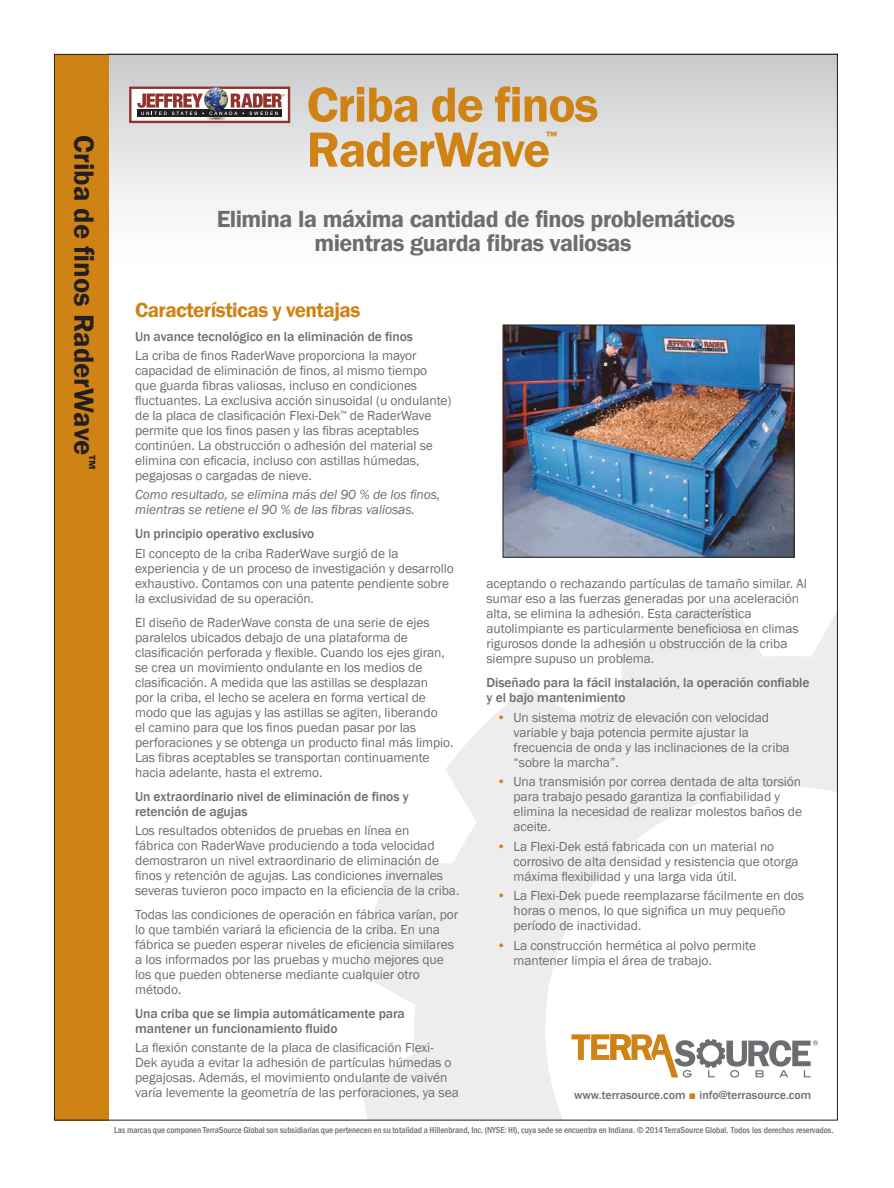
<style>
.page{position:relative;width:894px;height:1188px;background:#fff}
.page>*{position:absolute;margin:0;border:0;box-sizing:border-box;transform-origin:0 0}
.t1{font:600 51px/45px "Franklin Gothic";letter-spacing:-.025em;color:#d08315}
.t2{font:600 28.5px "Franklin Gothic";color:#231f20}
.t3{font:600 24px/24px "Franklin Gothic";letter-spacing:-.02em;color:#6c6d70;text-align:center}
.t4{font:600 21px "Franklin Gothic";letter-spacing:-.025em;color:#d08315}
.t5{font:13.5px/15px "Franklin Gothic";letter-spacing:-.005em;color:#6c6d70}
.t6{font:500 13.5px/15px "Franklin Gothic";letter-spacing:-.005em;color:#6c6d70}
.t7{font:italic 13.5px/15px "Franklin Gothic";letter-spacing:-.005em;color:#6c6d70}
.t8{font:600 12.3px "Franklin Gothic";color:#d08315}
.t9{font:500 12px "Franklin Gothic";color:#6d6e71}
.t10{font:500 condensed 9px "Franklin Gothic";letter-spacing:-.005em;color:#6c6d70}
.s1{color:#d08315}
.s2{font-family:"Franklin Gothic 02 Med Cnd";font-weight:400;font-stretch:normal}
</style>
<div class="page">
<div style="left:108px;top:54px;width:729px;height:216px;background:linear-gradient(to bottom,#cacbcd,#fff)"></div>
<svg style="left:361px;top:603px;width:474px;height:515px"></svg>
<div style="left:54px;top:54px;width:54px;height:1066px;background:#d08315"></div>
<svg style="left:571px;top:1034px;width:246px;height:44px"></svg>
<div style="left:130px;top:88px;width:159px;height:34px;background:#fff"></div>
<img style="left:206px;top:117px;width:21px;height:3px">
<div style="left:129px;top:87px;width:161px;height:36px;border:2px solid #92342e"></div>
<div style="left:137px;top:110px;width:145px;height:7px;background:#231f20"></div>
<svg style="left:137px;top:94px;width:147px;height:21px"></svg>
<img style="left:204px;top:88px;width:24px;height:23px">
<img style="left:504px;top:327px;width:288px;height:229px">
<div style="left:502px;top:325px;width:292px;height:233px;border:1px solid #231f20"></div>
<h2 class="t2" style="left:102px;top:135px;width:336px;rotate:90deg">Criba de finos RaderWave<sup>™</sup></h2>
<h1 class="t1" style="left:306px;top:83px;width:293px">Criba de finos<br>RaderWave</h1>
<p class="t8" style="left:546px;top:128px;width:12px">™</p>
<h3 class="t3" style="left:216px;top:207px;width:520px">Elimina la máxima cantidad de finos problemáticos mientras guarda fibras valiosas</h3>
<h3 class="t4" style="left:135px;top:297px;width:227px">Características y ventajas</h3>
<p class="t6" style="left:135px;top:329px;width:279px">Un avance tecnológico en la eliminación de finos</p>
<p class="t5" style="left:135px;top:348px;width:318px">La criba de finos RaderWave proporciona la mayor capacidad de eliminación de finos, al mismo tiempo que guarda fibras valiosas, incluso en condiciones fluctuantes. La exclusiva acción sinusoidal (u ondulante) de la placa de clasificación Flexi-Dek<sup>™</sup> de RaderWave permite que los finos pasen y las fibras aceptables continúen. La obstrucción o adhesión del material se elimina con eficacia, incluso con astillas húmedas, pegajosas o cargadas de nieve.</p>
<p class="t7" style="left:135px;top:488px;width:306px">Como resultado, se elimina más del 90 % de los finos, mientras se retiene el 90 % de las fibras valiosas.</p>
<p class="t6" style="left:135px;top:526px;width:181px">Un principio operativo exclusivo</p>
<p class="t5" style="left:135px;top:546px;width:320px">El concepto de la criba RaderWave surgió de la experiencia y de un proceso de investigación y desarrollo exhaustivo. Contamos con una patente pendiente sobre la exclusividad de su operación.</p>
<p class="t5" style="left:135px;top:615px;width:320px">El diseño de RaderWave consta de una serie de ejes paralelos ubicados debajo de una plataforma de clasificación perforada y flexible. Cuando los ejes giran, se crea un movimiento ondulante en los medios de clasificación. A medida que las astillas se desplazan<br>por la criba, el lecho se acelera en forma vertical de modo que las agujas y las astillas se agiten, liberando<br>el camino para que los finos puedan pasar por las perforaciones y se obtenga un producto final más limpio.<br>Las fibras aceptables se transportan continuamente hacia adelante, hasta el extremo.</p>
<p class="t6" style="left:135px;top:789px;width:275px">Un extraordinario nivel de eliminación de finos y retención de agujas</p>
<p class="t5" style="left:135px;top:823px;width:326px">Los resultados obtenidos de pruebas en línea en<br>fábrica con RaderWave produciendo a toda velocidad demostraron un nivel extraordinario de eliminación de finos y retención de agujas. Las condiciones invernales severas tuvieron poco impacto en la eficiencia de la criba.</p>
<p class="t5" style="left:135px;top:907px;width:324px">Todas las condiciones de operación en fábrica varían, por lo que también variará la eficiencia de la criba. En una fábrica se pueden esperar niveles de eficiencia similares a los informados por las pruebas y mucho mejores que los que pueden obtenerse mediante cualquier otro método.</p>
<p class="t6" style="left:135px;top:1006px;width:271px">Una criba que se limpia automáticamente para mantener un funcionamiento fluido</p>
<p class="t5" style="left:135px;top:1041px;width:325px">La flexión constante de la placa de clasificación Flexi-Dek ayuda a evitar la adhesión de partículas húmedas o pegajosas. Además, el movimiento ondulante de vaivén varía levemente la geometría de las perforaciones, ya sea</p>
<p class="t5" style="left:486px;top:576px;width:322px">aceptando o rechazando partículas de tamaño similar. Al sumar eso a las fuerzas generadas por una aceleración alta, se elimina la adhesión. Esta característica autolimpiante es particularmente beneficiosa en climas rigurosos donde la adhesión u obstrucción de la criba siempre supuso un problema.</p>
<p class="t6" style="left:486px;top:675px;width:324px">Diseñado para la fácil instalación, la operación confiable y el bajo mantenimiento</p>
<p class="t5" style="left:513px;top:710px;width:278px;text-indent:-16px"><span class="s1">•</span> Un sistema motriz de elevación con velocidad variable y baja potencia permite ajustar la frecuencia de onda y las inclinaciones de la criba “sobre la marcha”.</p>
<p class="t5" style="left:513px;top:774px;width:290px;text-indent:-16px"><span class="s1">•</span> Una transmisión por correa dentada de alta torsión para trabajo pesado garantiza la confiabilidad y elimina la necesidad de realizar molestos baños de aceite.</p>
<p class="t5" style="left:513px;top:839px;width:287px;text-indent:-16px"><span class="s1">•</span> La Flexi-Dek está fabricada con un material no corrosivo de alta densidad y resistencia que otorga máxima flexibilidad y una larga vida útil.</p>
<p class="t5" style="left:513px;top:888px;width:292px;text-indent:-16px"><span class="s1">•</span> La Flexi-Dek puede reemplazarse fácilmente en dos horas o menos, lo que significa un muy pequeño período de inactividad.</p>
<p class="t5" style="left:513px;top:938px;width:244px;text-indent:-16px"><span class="s1">•</span> La construcción hermética al polvo permite mantener limpia el área de trabajo.</p>
<p class="t9" style="left:573px;top:1087px;width:239px">www.terrasource.com <span class="s1">■</span> info@terrasource.com</p>
<p class="t10" style="left:114px;top:1124px;width:720px">Las marcas que componen TerraSource Global son subsidiarias que pertenecen en su totalidad a Hillenbrand, Inc. (NYSE: HI), cuya sede se encuentra en Indiana. © 2014 TerraSource <span class="s2">Global. Todos los derechos reservados.</span></p>
</div>
